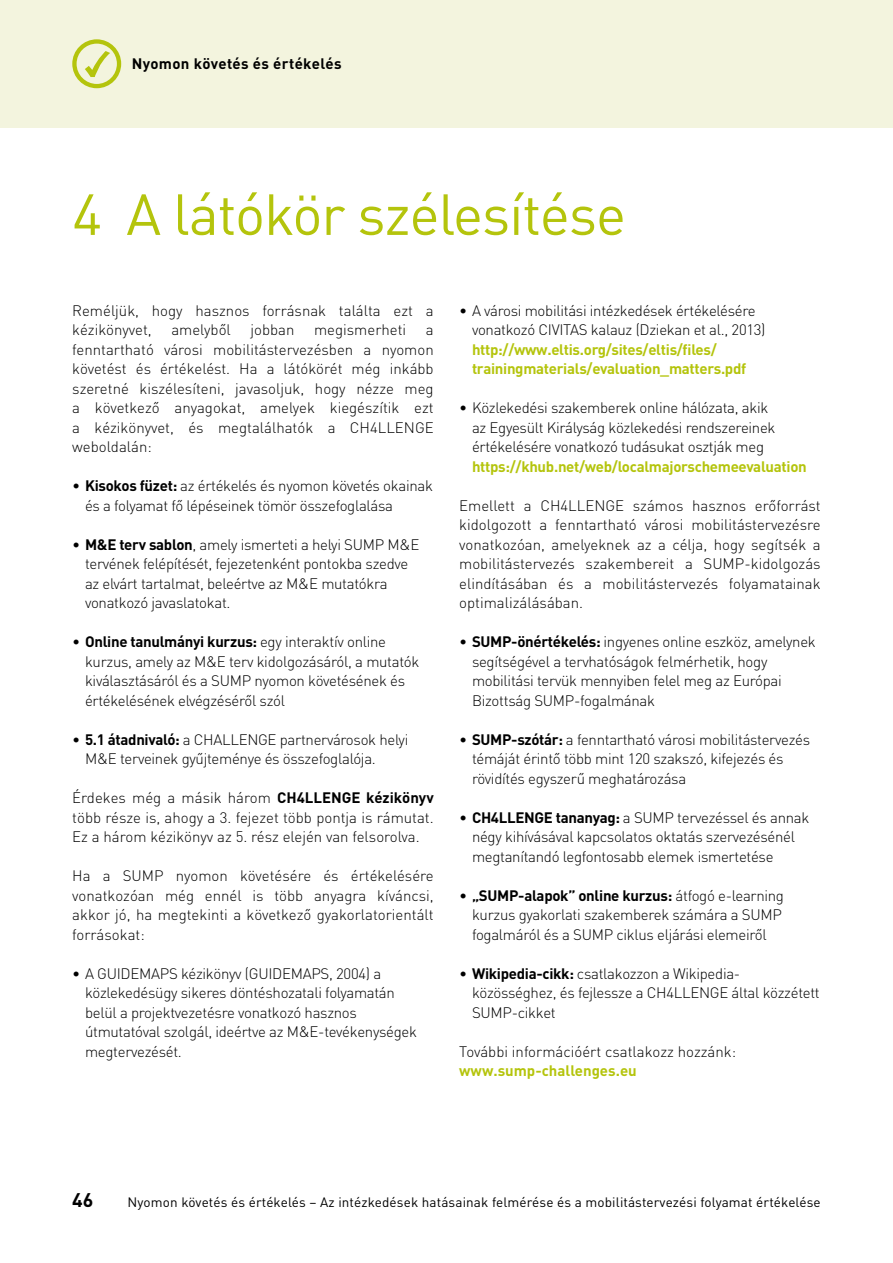
<style>
.page{position:relative;width:893px;height:1263px;background:#fff}
.page>*{position:absolute;margin:0;border:0;box-sizing:border-box;transform-origin:0 0}
.t1{font:57px "DIN Pro";letter-spacing:-.02em;color:#b4c40c}
.t2{font:700 19.5px "DIN Pro";color:#000}
.t3{font:300 15px/19.5px "DIN Pro";letter-spacing:-.02em;color:#000}
.t4{font:700 15px/19.5px "DIN Pro";letter-spacing:-.02em;color:#b4c40c}
.t5{font:300 15px/19.5px "DIN Pro";color:#000}
.t6{font:700 15px "DIN Pro";letter-spacing:.025em;color:#000}
.t7{font:700 15px "DIN Pro";color:#b4c40c}
.t8{font:13.5px "DIN Pro";letter-spacing:.01em;color:#000}
.s1{font-weight:700}
</style>
<div class="page">
<div style="left:0;top:0;width:893px;height:128px;background:#f3f4de"></div>
<svg style="left:72px;top:39px;width:49px;height:49px"></svg>
<p class="t6" style="left:132px;top:54px;width:211px">Nyomon követés és értékelés</p>
<h1 class="t1" style="left:72px;top:176px;width:555px">4 A látókör szélesítése</h1>
<p class="t5" style="left:72px;top:300px;width:363px">Reméljük, hogy hasznos forrásnak találta ezt a kézikönyvet,</p>
<p class="t5" style="left:171px;top:319px;width:61px">amelyből</p>
<p class="t3" style="left:250px;top:319px;width:46px">jobban</p>
<p class="t5" style="left:314px;top:319px;width:94px">megismerheti</p>
<p class="t3" style="left:72px;top:319px;width:363px;text-align:justify;text-indent:354px">a fenntartható városi mobilitástervezésben a nyomon követést és értékelést. Ha a látókörét még inkább szeretné kiszélesíteni, javasoljuk, hogy nézze meg a következő anyagokat, amelyek kiegészítik ezt a kézikönyvet, és megtalálhatók a CH4LLENGE weboldalán:</p>
<p class="t3" style="left:85px;top:475px;width:349px;text-indent:-13px">• <span class="s1">Kisokos füzet:</span> az értékelés és nyomon követés okainak és a folyamat fő lépéseinek tömör összefoglalása</p>
<p class="t3" style="left:85px;top:534px;width:336px;text-indent:-13px">• <span class="s1">M&amp;E terv sablon</span>, amely ismerteti a helyi SUMP M&amp;E tervének felépítését, fejezetenként pontokba szedve az elvárt tartalmat, beleértve az M&amp;E mutatókra vonatkozó javaslatokat.</p>
<p class="t3" style="left:85px;top:631px;width:336px;text-indent:-13px">• <span class="s1">Online tanulmányi kurzus:</span> egy interaktív online kurzus, amely az M&amp;E terv kidolgozásáról, a mutatók kiválasztásáról és a SUMP nyomon követésének és értékelésének elvégzéséről szól</p>
<p class="t3" style="left:85px;top:729px;width:325px;text-indent:-13px">• <span class="s1">5.1 átadnivaló:</span> a CHALLENGE partnervárosok helyi<br>M&amp;E terveinek gyűjteménye és összefoglalója.</p>
<p class="t3" style="left:72px;top:787px;width:363px;text-align:justify">Érdekes még a másik három <span class="s1">CH4LLENGE kézikönyv </span>több része is, ahogy a 3. fejezet több pontja is rámutat.<br>Ez a három kézikönyv az 5. rész elején van felsorolva.</p>
<p class="t3" style="left:72px;top:865px;width:363px;text-align:justify">Ha a SUMP nyomon követésére és értékelésére vonatkozóan még ennél is több anyagra kíváncsi, akkor jó, ha megtekinti a következő gyakorlatorientált forrásokat:</p>
<p class="t3" style="left:85px;top:963px;width:333px;text-indent:-13px">• A GUIDEMAPS kézikönyv (GUIDEMAPS, 2004) a közlekedésügy sikeres döntéshozatali folyamatán belül a projektvezetésre vonatkozó hasznos útmutatóval szolgál, ideértve az M&amp;E-tevékenységek megtervezését.</p>
<p class="t3" style="left:472px;top:300px;width:295px;text-indent:-13px">• A városi mobilitási intézkedések értékelésére vonatkozó CIVITAS kalauz (Dziekan et al., 2013)</p>
<p class="t4" style="left:472px;top:339px;width:276px">http://www.eltis.org/sites/eltis/files/ trainingmaterials/evaluation_matters.pdf</p>
<p class="t3" style="left:472px;top:397px;width:305px;text-indent:-13px">• Közlekedési szakemberek online hálózata, akik az Egyesült Királyság közlekedési rendszereinek értékelésére vonatkozó tudásukat osztják meg</p>
<p class="t4" style="left:472px;top:456px;width:336px">https://khub.net/web/localmajorschemeevaluation</p>
<p class="t3" style="left:459px;top:495px;width:363px;text-align:justify">Emellett a CH4LLENGE számos hasznos erőforrást kidolgozott a fenntartható városi mobilitástervezésre vonatkozóan, amelyeknek az a célja, hogy segítsék a mobilitástervezés szakembereit a SUMP-kidolgozás elindításában és a mobilitástervezés folyamatainak optimalizálásában.</p>
<p class="t3" style="left:472px;top:631px;width:345px;text-indent:-13px">• <span class="s1">SUMP-önértékelés:</span> ingyenes online eszköz, amelynek segítségével a tervhatóságok felmérhetik, hogy mobilitási tervük mennyiben felel meg az Európai Bizottság SUMP-fogalmának</p>
<p class="t3" style="left:472px;top:729px;width:340px;text-indent:-13px">• <span class="s1">SUMP-szótár:</span> a fenntartható városi mobilitástervezés témáját érintő több mint 120 szakszó, kifejezés és rövidítés egyszerű meghatározása</p>
<p class="t3" style="left:472px;top:807px;width:339px;text-indent:-13px">• <span class="s1">CH4LLENGE tananyag:</span> a SUMP tervezéssel és annak négy kihívásával kapcsolatos oktatás szervezésénél megtanítandó legfontosabb elemek ismertetése</p>
<p class="t3" style="left:472px;top:885px;width:314px;text-indent:-13px">• <span class="s1">„SUMP-alapok” online kurzus:</span> átfogó e-learning kurzus gyakorlati szakemberek számára a SUMP fogalmáról és a SUMP ciklus eljárási elemeiről</p>
<p class="t3" style="left:472px;top:963px;width:349px;text-indent:-13px">• <span class="s1">Wikipedia-cikk:</span> csatlakozzon a Wikipedia&shy;közösséghez, és fejlessze a CH4LLENGE által közzétett<br>SUMP-cikket</p>
<p class="t5" style="left:459px;top:1041px;width:278px">További információért csatlakozz hozzánk:</p>
<p class="t7" style="left:459px;top:1060px;width:179px">www.sump-challenges.eu</p>
<h2 class="t2" style="left:72px;top:1187px;width:23px">46</h2>
<p class="t8" style="left:128px;top:1193px;width:695px">Nyomon követés és értékelés – Az intézkedések hatásainak felmérése és a mobilitástervezési folyamat értékelése</p>
</div>
